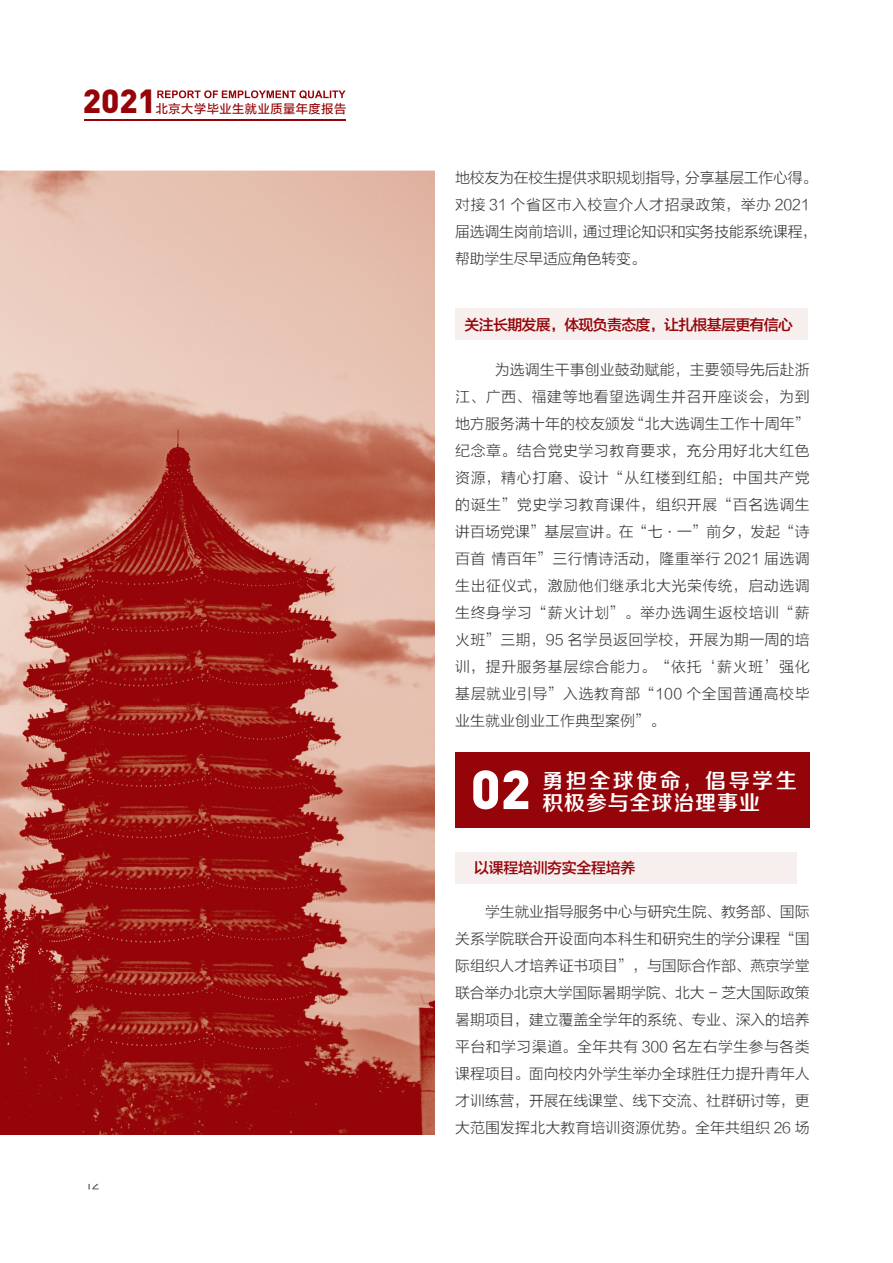
<style>
.page{position:relative;width:893px;height:1263px;background:#fff}
.page>*{position:absolute;margin:0;border:0;box-sizing:border-box;transform-origin:0 0}
.t1{font:900 54px "DIN";color:#fff}
.t2{font:900 33px "DIN";color:#940408}
.t3{font:21px "FZZZHONGJW GB1 0";letter-spacing:.12em;color:#fff}
.t4{font:21px "FZZZHONGJW GB1 0";letter-spacing:.04em;color:#fff}
.t5{font:15px/27px "FZLTXHK";letter-spacing:-.015em;color:#3e3e3f;text-align:justify}
.t6{font:15px "FZLTZHK GBK1 0";letter-spacing:-.05em;color:#940408}
.t7{font:15px "FZLTZHK GBK1 0";letter-spacing:-.025em;color:#940408}
.t8{font:12.15px "FZLTZHUNHK GBK1 0";letter-spacing:.05em;color:#940408}
.t9{font:12px "FZLTHJW GB1 0";color:#3e3e3f}
</style>
<div class="page">
<svg style="left:157px;top:90px;width:189px;height:9px"></svg>
<hr style="left:85px;top:120px;width:261px;height:1px;background:#940408">
<img style="left:0;top:171px;width:434px;height:963px">
<div style="left:455px;top:308px;width:353px;height:32px;background:#f7eeee"></div>
<div style="left:455px;top:852px;width:342px;height:32px;background:#f7eeee"></div>
<div style="left:455px;top:752px;width:355px;height:76px;background:#940408"></div>
<h2 class="t2" style="left:83px;top:79px;width:75px">2021</h2>
<p class="t8" style="left:156px;top:102px;width:192px">北京大学毕业生就业质量年度报告</p>
<p class="t9" style="left:85px;top:1178px;width:16px">12</p>
<p class="t5" style="left:455px;top:164px;width:364px;text-align:left">地校友为在校生提供求职规划指导，分享基层工作心得。对接 31 个省区市入校宣介人才招录政策，举办 2021届选调生岗前培训，通过理论知识和实务技能系统课程，帮助学生尽早适应角色转变。</p>
<p class="t6" style="left:465px;top:316px;width:330px">关注长期发展，体现负责态度，让扎根基层更有信心</p>
<p class="t5" style="left:455px;top:357px;width:356px;text-indent:40px">为选调生干事创业鼓劲赋能，主要领导先后赴浙江、广西、福建等地看望选调生并召开座谈会，为到地方服务满十年的校友颁发“北大选调生工作十周年”纪念章。结合党史学习教育要求，充分用好北大红色资源，精心打磨、设计“从红楼到红船：中国共产党的诞生”党史学习教育课件，组织开展“百名选调生讲百场党课”基层宣讲。在“七·一”前夕，发起“诗百首 情百年”三行情诗活动，隆重举行 2021 届选调生出征仪式，激励他们继承北大光荣传统，启动选调生终身学习“薪火计划”。举办选调生返校培训“薪火班”三期，95 名学员返回学校，开展为期一周的培训，提升服务基层综合能力。“依托‘薪火班’强化基层就业引导”入选教育部“100 个全国普通高校毕业生就业创业工作典型案例”。</p>
<h1 class="t1" style="left:471px;top:753px;width:62px">02</h1>
<h3 class="t3" style="left:542px;top:769px;width:256px">勇担全球使命，倡导学生</h3>
<h3 class="t4" style="left:542px;top:792px;width:219px">积极参与全球治理事业</h3>
<p class="t7" style="left:474px;top:860px;width:163px">以课程培训夯实全程培养</p>
<p class="t5" style="left:455px;top:899px;width:356px;text-indent:30px">学生就业指导服务中心与研究生院、教务部、国际关系学院联合开设面向本科生和研究生的学分课程“国际组织人才培养证书项目”，与国际合作部、燕京学堂联合举办北京大学国际暑期学院、北大 - 芝大国际政策暑期项目，建立覆盖全学年的系统、专业、深入的培养平台和学习渠道。全年共有 300 名左右学生参与各类课程项目。面向校内外学生举办全球胜任力提升青年人才训练营，开展在线课堂、线下交流、社群研讨等，更大范围发挥北大教育培训资源优势。全年共组织 26 场</p>
</div>
